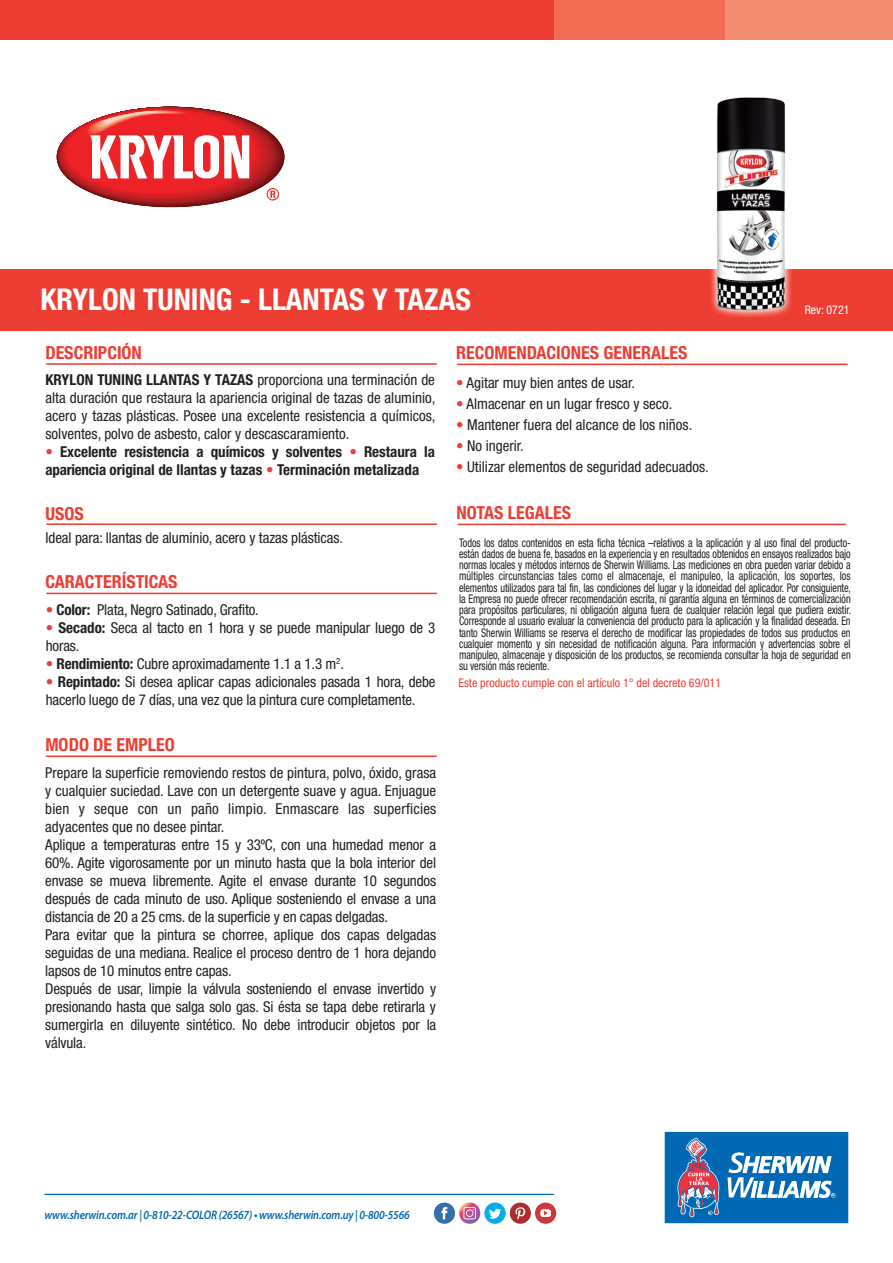
<style>
.page{position:relative;width:893px;height:1263px;background:#fff}
.page>*{position:absolute;margin:0;border:0;box-sizing:border-box;transform-origin:0 0}
.t1{font:700 condensed 30px "Helvetica Neue";color:#fff}
.t2{font:700 condensed 18px "Helvetica Neue";color:#ee3e34}
.t3{font:condensed 15px/18px "Helvetica Neue";letter-spacing:-.01em;color:#231f20}
.t4{font:700 condensed 15px/18px "Helvetica Neue";letter-spacing:-.005em;color:#231f20}
.t5{font:italic 600 12.3px "Myriad Pro";letter-spacing:-.015em;color:#0168b3;scale:.88 1}
.t6{font:condensed 12px/11.2px "Helvetica Neue";letter-spacing:-.01em;color:#231f20;text-align:justify;scale:.85 1}
.t7{font:condensed 12px "Helvetica Neue";color:#ee3e34}
.t8{font:condensed 12px "Helvetica Neue";color:#fff}
.s1{font-weight:700}
.s2{color:#ee3e34}
.s3{font-weight:700;color:#ee3e34}
</style>
<div class="page">
<div style="left:0;top:269px;width:893px;height:61px;background:#ee3e34"></div>
<div style="left:699px;top:0;width:194px;height:39px;background:#f58f74"></div>
<div style="left:0;top:0;width:597px;height:39px;background:#ee3e34"></div>
<div style="left:554px;top:0;width:170px;height:39px;background:#f26b53"></div>
<hr style="left:46px;top:523px;width:391px;height:2px;background:#ee3e34">
<hr style="left:46px;top:593px;width:391px;height:1px;background:#ee3e34">
<hr style="left:46px;top:755px;width:391px;height:2px;background:#ee3e34">
<hr style="left:457px;top:364px;width:391px;height:1px;background:#ee3e34">
<hr style="left:46px;top:363px;width:391px;height:2px;background:#ee3e34">
<img style="left:710px;top:97px;width:81px;height:219px">
<svg style="left:267px;top:188px;width:12px;height:13px"></svg>
<div style="left:66px;top:110px;width:190px;height:84px;background:#ed2226;border-radius:50%"></div>
<svg style="left:82px;top:106px;width:167px;height:72px"></svg>
<hr style="left:458px;top:524px;width:388px;height:1px;background:#ee3e34">
<svg style="left:665px;top:1131px;width:183px;height:93px;background:#3a81bb"></svg>
<hr style="left:44px;top:1194px;width:510px;height:1px;background:#0168b3">
<div style="left:535px;top:1202px;width:21px;height:22px;background:#cf373b;border-radius:50%"></div>
<div style="left:540px;top:1209px;width:11px;height:8px;background:#fff;border-radius:3px"></div>
<svg style="left:544px;top:1211px;width:4px;height:4px"></svg>
<div style="left:510px;top:1202px;width:21px;height:22px;background:#af2b30;border-radius:50%"></div>
<svg style="left:515px;top:1207px;width:10px;height:13px"></svg>
<svg style="left:484px;top:1202px;width:22px;height:22px"></svg>
<svg style="left:489px;top:1209px;width:12px;height:10px"></svg>
<svg style="left:459px;top:1202px;width:21px;height:22px"></svg>
<svg style="left:463px;top:1207px;width:13px;height:12px"></svg>
<div style="left:434px;top:1202px;width:21px;height:22px;background:#3270aa;border-radius:50%"></div>
<svg style="left:441px;top:1207px;width:6px;height:12px"></svg>
<h1 class="t1" style="left:40px;top:281px;width:432px">KRYLON TUNING - LLANTAS Y TAZAS</h1>
<p class="t2" style="left:45px;top:342px;width:98px">DESCRIPCIÓN</p>
<p class="t2" style="left:456px;top:342px;width:233px">RECOMENDACIONES GENERALES</p>
<p class="t3" style="left:46px;top:371px;width:391px;text-align:justify"><span class="s1">KRYLON TUNING LLANTAS Y TAZAS</span> proporciona una terminación de alta duración que restaura la apariencia original de tazas de aluminio, acero y tazas plásticas. Posee una excelente resistencia a químicos, solventes, polvo de asbesto, calor y descascaramiento.</p>
<p class="t4" style="left:46px;top:443px;width:391px"><span class="s2">•</span> Excelente resistencia a químicos y solventes <span class="s2">•</span> Restaura la apariencia original de llantas y tazas <span class="s2">•</span> Terminación metalizada</p>
<p class="t2" style="left:45px;top:502px;width:40px">USOS</p>
<p class="t3" style="left:456px;top:373px;width:181px"><span class="s2">•</span> Agitar muy bien antes de usar.</p>
<p class="t3" style="left:456px;top:394px;width:218px"><span class="s2">•</span> Almacenar en un lugar fresco y seco.</p>
<p class="t3" style="left:456px;top:415px;width:238px"><span class="s2">•</span> Mantener fuera del alcance de los niños.</p>
<p class="t3" style="left:456px;top:436px;width:69px"><span class="s2">•</span> No ingerir.</p>
<p class="t3" style="left:456px;top:457px;width:254px"><span class="s2">•</span> Utilizar elementos de seguridad adecuados.</p>
<p class="t2" style="left:457px;top:502px;width:116px">NOTAS LEGALES</p>
<p class="t8" style="left:805px;top:303px;width:46px">Rev: 0721</p>
<p class="t3" style="left:46px;top:528px;width:299px">Ideal para: llantas de aluminio, acero y tazas plásticas.</p>
<p class="t2" style="left:45px;top:571px;width:134px">CARACTERÍSTICAS</p>
<p class="t3" style="left:46px;top:600px;width:215px"><span class="s3">•</span> <span class="s1">Color:</span> Plata, Negro Satinado, Grafito.</p>
<p class="t3" style="left:46px;top:618px;width:391px"><span class="s3">•</span> <span class="s1">Secado:</span> Seca al tacto en 1 hora y se puede manipular luego de 3 horas.</p>
<p class="t3" style="left:46px;top:654px;width:300px"><span class="s3">•</span> <span class="s1">Rendimiento:</span> Cubre aproximadamente 1.1 a 1.3 m<sup>2</sup>.</p>
<p class="t3" style="left:46px;top:672px;width:391px"><span class="s3">•</span> <span class="s1">Repintado:</span> Si desea aplicar capas adicionales pasada 1 hora, debe hacerlo luego de 7 días, una vez que la pintura cure completamente.</p>
<p class="t2" style="left:45px;top:734px;width:131px">MODO DE EMPLEO</p>
<p class="t3" style="left:45px;top:763px;width:393px">Prepare la superficie removiendo restos de pintura, polvo, óxido, grasa y cualquier suciedad. Lave con un detergente suave y agua. Enjuague bien y seque con un paño limpio. Enmascare las superficies adyacentes que no desee pintar.<br>Aplique a temperaturas entre 15 y 33ºC, con una humedad menor a 60%. Agite vigorosamente por un minuto hasta que la bola interior del envase se mueva libremente. Agite el envase durante 10 segundos después de cada minuto de uso. Aplique sosteniendo el envase a una distancia de 20 a 25 cms. de la superficie y en capas delgadas.<br>Para evitar que la pintura se chorree, aplique dos capas delgadas seguidas de una mediana. Realice el proceso dentro de 1 hora dejando lapsos de 10 minutos entre capas.<br>Después de usar, limpie la válvula sosteniendo el envase invertido y presionando hasta que salga solo gas. Si ésta se tapa debe retirarla y sumergirla en diluyente sintético. No debe introducir objetos por la válvula.</p>
<p class="t6" style="left:459px;top:537px;width:463px">Todos los datos contenidos en esta ficha técnica –relativos a la aplicación y al uso final del producto&shy;están dados de buena fe, basados en la experiencia y en resultados obtenidos en ensayos realizados bajo normas locales y métodos internos de Sherwin Williams. Las mediciones en obra pueden variar debido a múltiples circunstancias tales como el almacenaje, el manipuleo, la aplicación, los soportes, los elementos utilizados para tal fin, las condiciones del lugar y la idoneidad del aplicador. Por consiguiente, la Empresa no puede ofrecer recomendación escrita, ni garantía alguna en términos de comercialización para propósitos particulares, ni obligación alguna fuera de cualquier relación legal que pudiera existir.<br>Corresponde al usuario evaluar la conveniencia del producto para la aplicación y la finalidad deseada. En tanto Sherwin Williams se reserva el derecho de modificar las propiedades de todos sus productos en cualquier momento y sin necesidad de notificación alguna. Para información y advertencias sobre el manipuleo, almacenaje y disposición de los productos, se recomienda consultar la hoja de seguridad en su versión más reciente.</p>
<p class="t7" style="left:458px;top:676px;width:264px">Este producto cumple con el artículo 1° del decreto 69/011</p>
<p class="t5" style="left:44px;top:1207px;width:417px">www.sherwin.com.ar | 0-810-22-COLOR (26567) • www.sherwin.com.uy | 0-800-5566</p>
</div>
